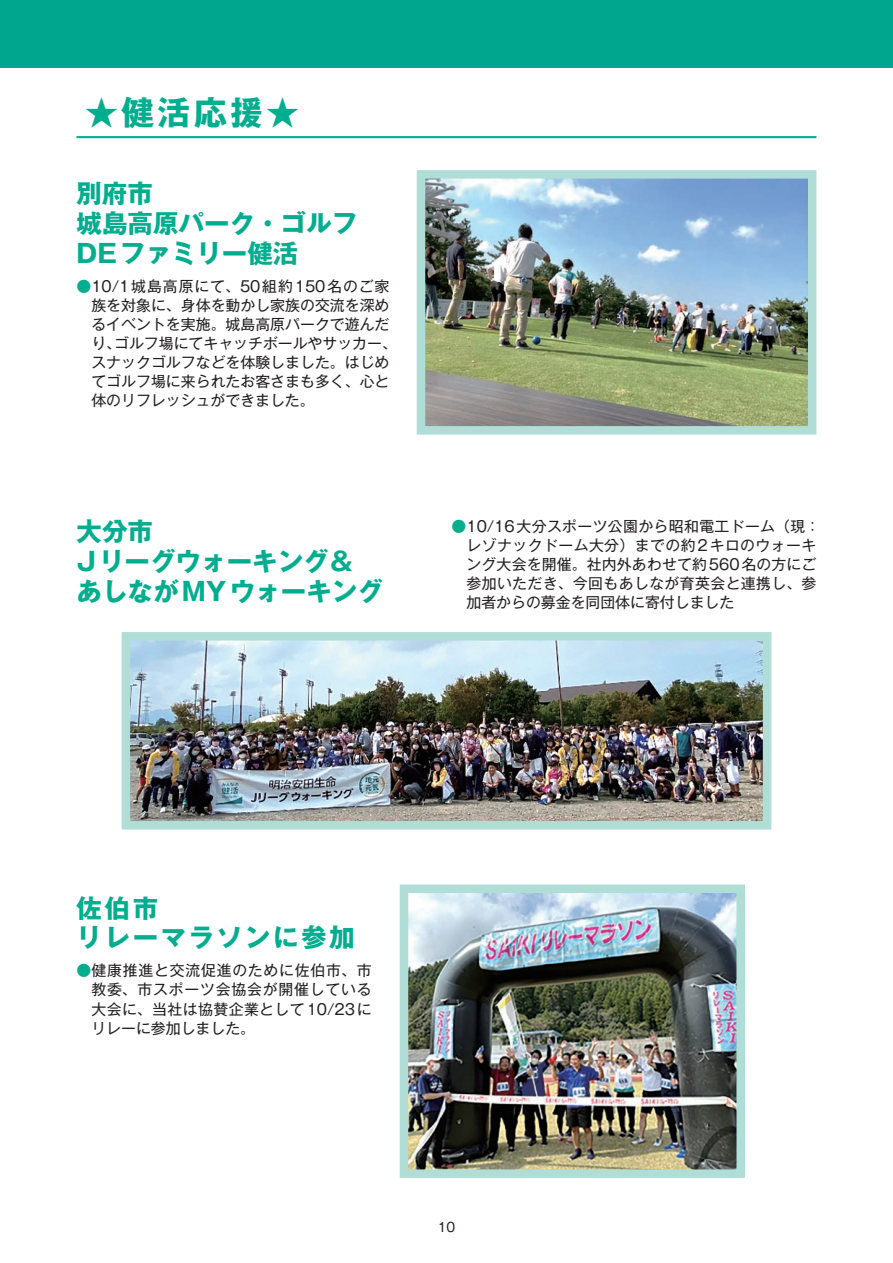
<style>
.page{position:relative;width:893px;height:1263px;background:#fff}
.page>*{position:absolute;margin:0;border:0;box-sizing:border-box;transform-origin:0 0}
.t1{font:33px "Gothic MB101 Pr 6 Bold 90 pv RKSJ H";color:#00ad8e}
.t2{font:25.5px/29.7px "Gothic MB101 Pr 6 Bold 90 pv RKSJ H";color:#00ad8e}
.t3{font:25.5px/29.7px "Gothic MB101 Pr 6 Bold 90 pv RKSJ H";letter-spacing:.1em;color:#00ad8e}
.t4{font:14.85px/19.2px "Gothic MB101 Pr 6 Regular 90 pv RKSJ H";color:#231f20;text-align:justify}
.t5{font:14.85px/19.2px "Gothic MB101 Pr 6 Regular 90 pv RKSJ H";letter-spacing:.025em;color:#231f20}
.t6{font:12.75px "Gothic MB101 Pr 6 Regular 90 pv RKSJ H";color:#231f20}
.s1{color:#00ad8e}
</style>
<div class="page">
<div style="left:0;top:0;width:893px;height:68px;background:#00a78e"></div>
<hr style="left:77px;top:136px;width:739px;height:2px;background:#00ad8e">
<img style="left:399px;top:884px;width:346px;height:294px">
<img style="left:416px;top:170px;width:401px;height:265px">
<img style="left:121px;top:632px;width:651px;height:198px">
<h1 class="t1" style="left:85px;top:100px;width:216px">★健活応援★</h1>
<h2 class="t2" style="left:77px;top:182px;width:282px">別府市<br>城島高原パーク・ゴルフ<br>DEファミリー健活</h2>
<p class="t4" style="left:91px;top:278px;width:307px;text-align:left;text-indent:-15px"><span class="s1">●</span>10/1城島高原にて、50組約150名のご家族を対象に、身体を動かし家族の交流を深めるイベントを実施。城島高原パークで遊んだり、ゴルフ場にてキャッチボールやサッカー、スナックゴルフなどを体験しました。はじめてゴルフ場に来られたお客さまも多く、心と体のリフレッシュができました。</p>
<h2 class="t2" style="left:77px;top:520px;width:308px">大分市<br>Jリーグウォーキング＆あしながMYウォーキング</h2>
<p class="t5" style="left:466px;top:519px;width:355px;text-indent:-15px"><span class="s1">●</span>10/16大分スポーツ公園から昭和電工ドーム（現：レゾナックドーム大分）までの約2キロのウォーキング大会を開催。社内外あわせて約560名の方にご参加いただき、今回もあしなが育英会と連携し、参加者からの募金を同団体に寄付しました</p>
<h2 class="t3" style="left:77px;top:897px;width:280px">佐伯市<br>リレーマラソンに参加</h2>
<p class="t4" style="left:91px;top:963px;width:282px;text-indent:-15px"><span class="s1">●</span>健康推進と交流促進のために佐伯市、市教委、市スポーツ会協会が開催している大会に、当社は協賛企業として10/23にリレーに参加しました。</p>
<p class="t6" style="left:438px;top:1222px;width:19px">10</p>
</div>
